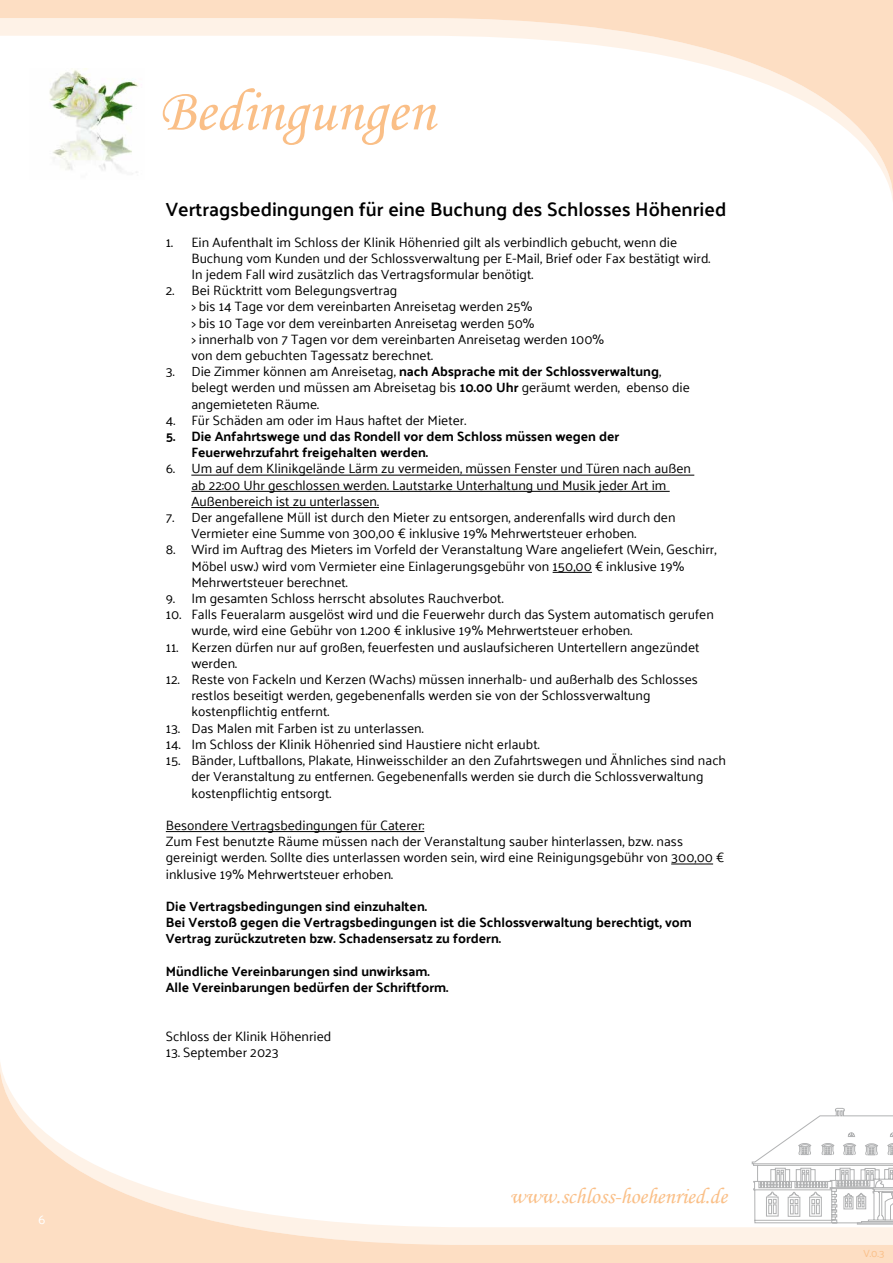
<style>
.page{position:relative;width:893px;height:1263px;background:#fff}
.page>*{position:absolute;margin:0;border:0;box-sizing:border-box;transform-origin:0 0}
.t1{font:60px "Monotype Corsiva";color:#fabf87}
.t2{font:22.5px "Monotype Corsiva";color:#fabf87}
.t3{font:600 19.5px "Palanquin";color:#000}
.t4{font:13.5px/16.2px "Palanquin";color:#000}
.t5{font:700 13.5px/16.2px "Palanquin";color:#000}
.t6{font:13.5px "Palanquin";color:#fff}
.t7{font:10.5px "Palanquin";color:#fabf87}
.s1{font-weight:700}
</style>
<div class="page">
<svg style="left:0;top:0;width:893px;height:194px"></svg>
<svg style="left:0;top:1069px;width:893px;height:194px"></svg>
<svg style="left:751px;top:1108px;width:142px;height:116px"></svg>
<img style="left:30px;top:69px;width:115px;height:110px">
<hr style="left:191px;top:475px;width:503px;height:1px;background:#000">
<hr style="left:191px;top:491px;width:479px;height:1px;background:#000">
<hr style="left:191px;top:507px;width:188px;height:1px;background:#000">
<hr style="left:553px;top:572px;width:39px;height:1px;background:#000">
<hr style="left:166px;top:831px;width:258px;height:1px;background:#000">
<hr style="left:671px;top:864px;width:42px;height:1px;background:#000">
<p class="t6" style="left:38px;top:1212px;width:9px">6</p>
<h1 class="t1" style="left:159px;top:75px;width:278px">Bedingungen</h1>
<h3 class="t3" style="left:166px;top:198px;width:562px">Vertragsbedingungen für eine Buchung des Schlosses Höhenried</h3>
<p class="t4" style="left:191px;top:234px;width:520px;text-indent:-26px">1. Ein Aufenthalt im Schloss der Klinik Höhenried gilt als verbindlich gebucht, wenn die<br>Buchung vom Kunden und der Schlossverwaltung per E-Mail, Brief oder Fax bestätigt wird.<br>In jedem Fall wird zusätzlich das Vertragsformular benötigt.</p>
<p class="t4" style="left:191px;top:282px;width:414px;text-indent:-26px">2. Bei Rücktritt vom Belegungsvertrag<br>&gt; bis 14 Tage vor dem vereinbarten Anreisetag werden 25%<br>&gt; bis 10 Tage vor dem vereinbarten Anreisetag werden 50%<br>&gt; innerhalb von 7 Tagen vor dem vereinbarten Anreisetag werden 100% von dem gebuchten Tagessatz berechnet.</p>
<p class="t4" style="left:191px;top:363px;width:500px;text-indent:-26px">3. Die Zimmer können am Anreisetag, <span class="s1">nach Absprache mit der Schlossverwaltung</span>, belegt werden und müssen am Abreisetag bis <span class="s1">10.00 Uhr</span> geräumt werden, ebenso die angemieteten Räume.</p>
<p class="t4" style="left:166px;top:412px;width:302px">4. Für Schäden am oder im Haus haftet der Mieter.</p>
<p class="t5" style="left:191px;top:428px;width:430px;text-indent:-26px">5. Die Anfahrtswege und das Rondell vor dem Schloss müssen wegen der<br>Feuerwehrzufahrt freigehalten werden.</p>
<p class="t4" style="left:191px;top:461px;width:501px;text-indent:-26px">6. Um auf dem Klinikgelände Lärm zu vermeiden, müssen Fenster und Türen nach außen ab 22:00 Uhr geschlossen werden. Lautstarke Unterhaltung und Musik jeder Art im<br>Außenbereich ist zu unterlassen.</p>
<p class="t4" style="left:191px;top:509px;width:486px;text-indent:-26px">7. Der angefallene Müll ist durch den Mieter zu entsorgen, anderenfalls wird durch den<br>Vermieter eine Summe von 300,00 € inklusive 19% Mehrwertsteuer erhoben.</p>
<p class="t4" style="left:191px;top:542px;width:526px;text-indent:-26px">8. Wird im Auftrag des Mieters im Vorfeld der Veranstaltung Ware angeliefert (Wein, Geschirr,<br>Möbel usw.) wird vom Vermieter eine Einlagerungsgebühr von 150,00 € inklusive 19%<br>Mehrwertsteuer berechnet.</p>
<p class="t4" style="left:166px;top:590px;width:339px">9. Im gesamten Schloss herrscht absolutes Rauchverbot.</p>
<p class="t4" style="left:191px;top:606px;width:524px;text-indent:-26px">10. Falls Feueralarm ausgelöst wird und die Feuerwehr durch das System automatisch gerufen wurde, wird eine Gebühr von 1.200 € inklusive 19% Mehrwertsteuer erhoben.</p>
<p class="t4" style="left:191px;top:639px;width:510px;text-indent:-26px">11. Kerzen dürfen nur auf großen, feuerfesten und auslaufsicheren Untertellern angezündet werden.</p>
<p class="t4" style="left:191px;top:671px;width:508px;text-indent:-26px">12. Reste von Fackeln und Kerzen (Wachs) müssen innerhalb- und außerhalb des Schlosses restlos beseitigt werden, gegebenenfalls werden sie von der Schlossverwaltung kostenpflichtig entfernt.</p>
<p class="t4" style="left:166px;top:720px;width:259px">13. Das Malen mit Farben ist zu unterlassen.</p>
<p class="t4" style="left:166px;top:736px;width:375px">14. Im Schloss der Klinik Höhenried sind Haustiere nicht erlaubt.</p>
<p class="t4" style="left:191px;top:752px;width:536px;text-indent:-26px">15. Bänder, Luftballons, Plakate, Hinweisschilder an den Zufahrtswegen und Ähnliches sind nach der Veranstaltung zu entfernen. Gegebenenfalls werden sie durch die Schlossverwaltung kostenpflichtig entsorgt.</p>
<p class="t4" style="left:166px;top:817px;width:560px">Besondere Vertragsbedingungen für Caterer:<br>Zum Fest benutzte Räume müssen nach der Veranstaltung sauber hinterlassen, bzw. nass gereinigt werden. Sollte dies unterlassen worden sein, wird eine Reinigungsgebühr von 300,00 € inklusive 19% Mehrwertsteuer erhoben.</p>
<p class="t5" style="left:166px;top:898px;width:528px">Die Vertragsbedingungen sind einzuhalten.<br>Bei Verstoß gegen die Vertragsbedingungen ist die Schlossverwaltung berechtigt, vom<br>Vertrag zurückzutreten bzw. Schadensersatz zu fordern.</p>
<p class="t5" style="left:166px;top:963px;width:284px">Mündliche Vereinbarungen sind unwirksam.<br>Alle Vereinbarungen bedürfen der Schriftform.</p>
<p class="t4" style="left:166px;top:1028px;width:167px">Schloss der Klinik Höhenried</p>
<p class="t4" style="left:166px;top:1044px;width:115px">13. September 2023</p>
<h2 class="t2" style="left:510px;top:1183px;width:219px">www.schloss-hoehenried.de</h2>
<p class="t7" style="left:863px;top:1247px;width:22px">V.0.3</p>
</div>
